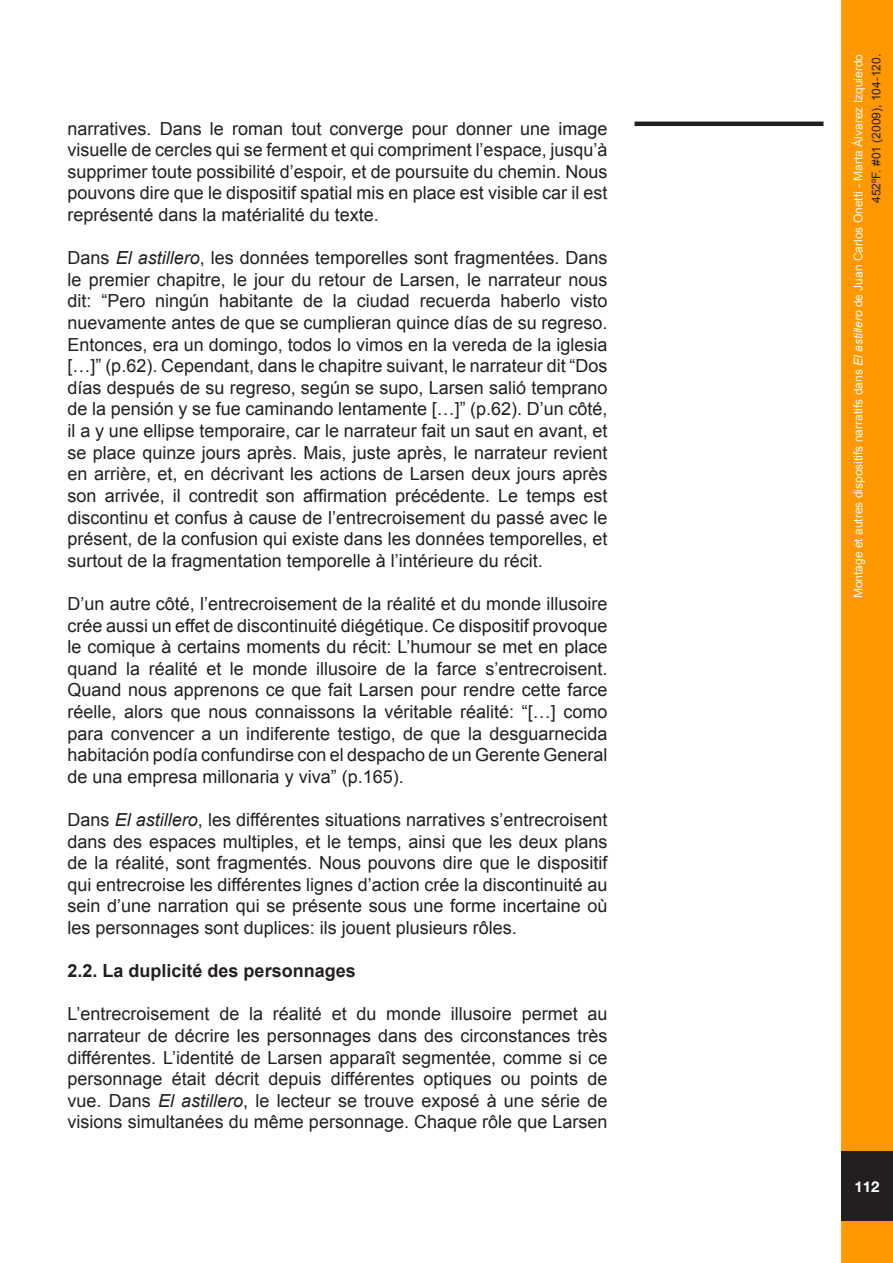
<style>
.page{position:relative;width:893px;height:1263px;background:#fff}
.page>*{position:absolute;margin:0;border:0;box-sizing:border-box;transform-origin:0 0}
.Estilo_de_párrafo_1{font:18px/21.6px "Arial";color:#231f20;text-align:justify}
.Estilo_de_párrafo_1-2{font:700 18px "Arial";color:#231f20}
.t1{font:700 15px "Helvetica Neue";color:#fff}
.t2{font:12px/18px "Arial";color:#fdfdfd;text-align:right}
.s1{font-style:italic}
.s2{color:#231f20}
</style>
<div class="page">
<div style="left:841px;top:0;width:52px;height:1263px;background:#ff9800;border:3px solid #ff9800"></div>
<div style="left:841px;top:1151px;width:52px;height:70px;background:#231f20"></div>
<hr style="left:634px;top:122px;width:189px;height:4px;background:#231f20">
<p class="Estilo_de_párrafo_1" style="left:68px;top:118px;width:541px">narratives. Dans le roman tout converge pour donner une image visuelle de cercles qui se ferment et qui compriment l’espace, jusqu’à supprimer toute possibilité d’espoir, et de poursuite du chemin. Nous pouvons dire que le dispositif spatial mis en place est visible car il est représenté dans la matérialité du texte.</p>
<p class="Estilo_de_párrafo_1" style="left:68px;top:247px;width:541px">Dans <span class="s1">El astillero</span>, les données temporelles sont fragmentées. Dans le premier chapitre, le jour du retour de Larsen, le narrateur nous dit: “Pero ningún habitante de la ciudad recuerda haberlo visto nuevamente antes de que se cumplieran quince días de su regreso.<br>Entonces, era un domingo, todos lo vimos en la vereda de la iglesia […]” (p.62). Cependant, dans le chapitre suivant, le narrateur dit “Dos días después de su regreso, según se supo, Larsen salió temprano de la pensión y se fue caminando lentamente […]” (p.62). D’un côté, il a y une ellipse temporaire, car le narrateur fait un saut en avant, et se place quinze jours après. Mais, juste après, le narrateur revient en arrière, et, en décrivant les actions de Larsen deux jours après son arrivée, il contredit son affirmation précédente. Le temps est discontinu et confus à cause de l’entrecroisement du passé avec le présent, de la confusion qui existe dans les données temporelles, et surtout de la fragmentation temporelle à l’intérieure du récit.</p>
<p class="Estilo_de_párrafo_1" style="left:68px;top:593px;width:541px">D’un autre côté, l’entrecroisement de la réalité et du monde illusoire crée aussi un effet de discontinuité diégétique. Ce dispositif provoque le comique à certains moments du récit: L’humour se met en place quand la réalité et le monde illusoire de la farce s’entrecroisent.<br>Quand nous apprenons ce que fait Larsen pour rendre cette farce réelle, alors que nous connaissons la véritable réalité: “[…] como para convencer a un indiferente testigo, de que la desguarnecida habitación podía confundirse con el despacho de un Gerente General de una empresa millonaria y viva” (p.165).</p>
<p class="Estilo_de_párrafo_1" style="left:68px;top:809px;width:541px">Dans <span class="s1">El astillero</span>, les différentes situations narratives s’entrecroisent dans des espaces multiples, et le temps, ainsi que les deux plans de la réalité, sont fragmentés. Nous pouvons dire que le dispositif qui entrecroise les différentes lignes d’action crée la discontinuité au sein d’une narration qui se présente sous une forme incertaine où les personnages sont duplices: ils jouent plusieurs rôles.</p>
<p class="Estilo_de_párrafo_1-2" style="left:68px;top:959px;width:290px">2.2. La duplicité des personnages</p>
<p class="Estilo_de_párrafo_1" style="left:68px;top:1003px;width:541px">L’entrecroisement de la réalité et du monde illusoire permet au narrateur de décrire les personnages dans des circonstances très différentes. L’identité de Larsen apparaît segmentée, comme si ce personnage était décrit depuis différentes optiques ou points de vue. Dans <span class="s1">El astillero</span>, le lecteur se trouve exposé à une série de visions simultanées du même personnage. Chaque rôle que Larsen</p>
<p class="t2" style="left:849px;top:598px;width:546px;rotate:-90deg">Montage et autres dispositifs narratifs dans <span class="s1">El astillero</span> de Juan Carlos Onetti - Marta Álvarez Izquierdo<br><span class="s2">452ºF. #01 (2009), 104-120.</span></p>
<p class="t1" style="left:854px;top:1177px;width:27px">112</p>
</div>
